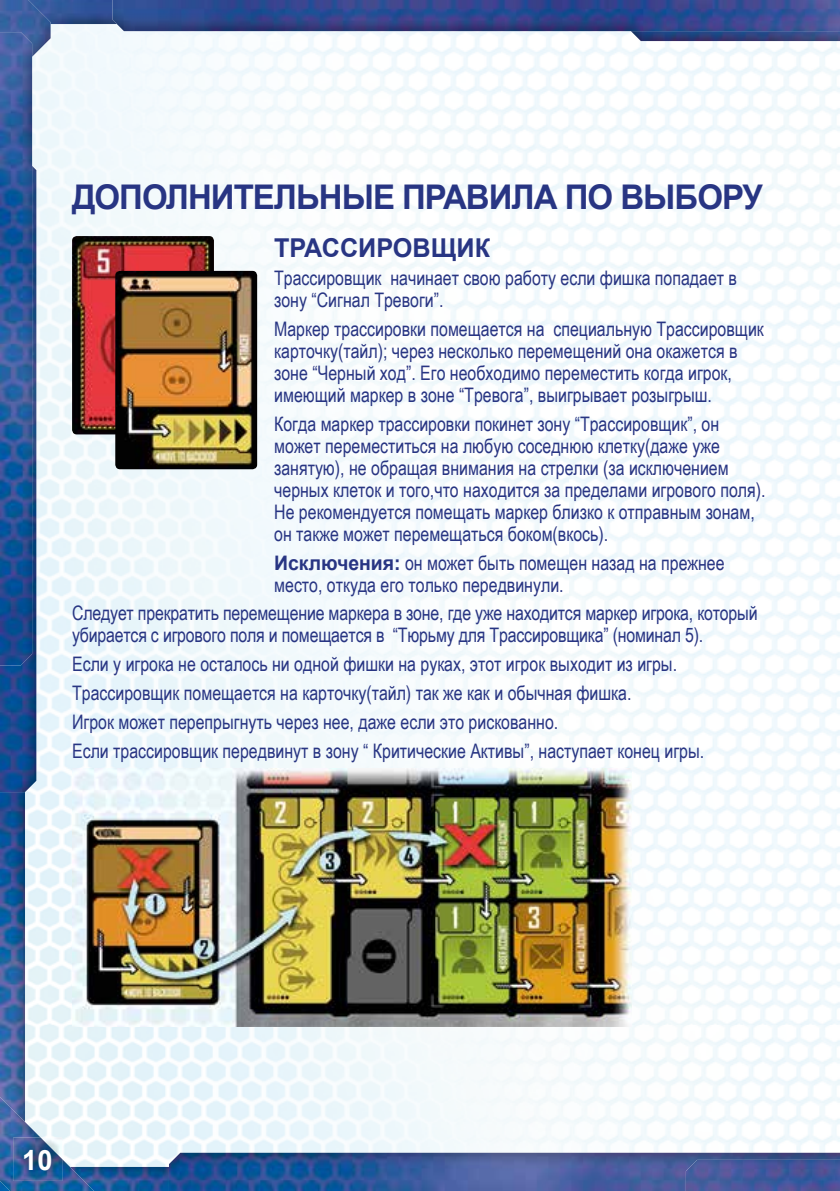
<style>
.page{position:relative;width:840px;height:1191px;background:#fff}
.page>*{position:absolute;margin:0;border:0;box-sizing:border-box;transform-origin:0 0}
.t1{font:700 34px "Arial";letter-spacing:-.03em;color:#283583}
.t2{font:700 28px "Arial";color:#fff}
.t3{font:700 26px "Arial";color:#283583}
.t4{font:20px/22px "Arial Narrow";color:#283583}
.s1{font-family:"Arial";font-weight:700}
</style>
<div class="page">
<img style="left:25px;top:1024px;width:814px;height:143px">
<img style="left:25px;top:24px;width:67px;height:1000px">
<img style="left:0;top:792px;width:25px;height:305px">
<img style="left:51px;top:0;width:61px;height:24px">
<img style="left:94px;top:1167px;width:75px;height:24px">
<img style="left:0;top:1097px;width:94px;height:94px">
<img style="left:0;top:0;width:51px;height:57px">
<img style="left:0;top:166px;width:36px;height:626px">
<img style="left:630px;top:31px;width:209px;height:10px">
<img style="left:169px;top:1152px;width:670px;height:39px">
<img style="left:0;top:32px;width:32px;height:633px">
<img style="left:112px;top:0;width:727px;height:31px">
<img style="left:685px;top:1159px;width:154px;height:32px">
<img style="left:13px;top:1137px;width:49px;height:43px">
<img style="left:72px;top:236px;width:142px;height:198px">
<img style="left:115px;top:271px;width:142px;height:198px">
<img style="left:72px;top:768px;width:558px;height:258px">
<h1 class="t1" style="left:72px;top:173px;width:692px">ДОПОЛНИТЕЛЬНЫЕ ПРАВИЛА ПО ВЫБОРУ</h1>
<h3 class="t3" style="left:274px;top:230px;width:217px">ТРАССИРОВЩИК</h3>
<p class="t4" style="left:274px;top:266px;width:464px">Трассировщик начинает свою работу если фишка попадает в зону “Сигнал Тревоги”.</p>
<p class="t4" style="left:274px;top:317px;width:491px">Маркер трассировки помещается на специальную Трассировщик карточку(тайл); через несколько перемещений она окажется в зоне “Черный ход”. Его необходимо переместить когда игрок, имеющий маркер в зоне “Тревога”, выигрывает розыгрыш.</p>
<p class="t4" style="left:274px;top:412px;width:492px">Когда маркер трассировки покинет зону “Трассировщик”, он может переместиться на любую соседнюю клетку(даже уже занятую), не обращая внимания на стрелки (за исключением черных клеток и того,что находится за пределами игрового поля).<br>Не рекомендуется помещать маркер близко к отправным зонам, он также может перемещаться боком(вкось).</p>
<p class="t4" style="left:274px;top:551px;width:452px"><span class="s1">Исключения:</span> он может быть помещен назад на прежнее место, откуда его только передвинули.</p>
<p class="t4" style="left:72px;top:601px;width:686px">Следует прекратить перемещение маркера в зоне, где уже находится маркер игрока, который убирается с игрового поля и помещается в “Тюрьму для Трассировщика” (номинал 5).</p>
<p class="t4" style="left:72px;top:649px;width:633px;line-height:28.8px">Если у игрока не осталось ни одной фишки на руках, этот игрок выходит из игры.<br>Трассировщик помещается на карточку(тайл) так же как и обычная фишка.<br>Игрок может перепрыгнуть через нее, даже если это рискованно.<br>Если трассировщик передвинут в зону “ Критические Активы”, наступает конец игры.</p>
<h2 class="t2" style="left:22px;top:1140px;width:32px">10</h2>
</div>
